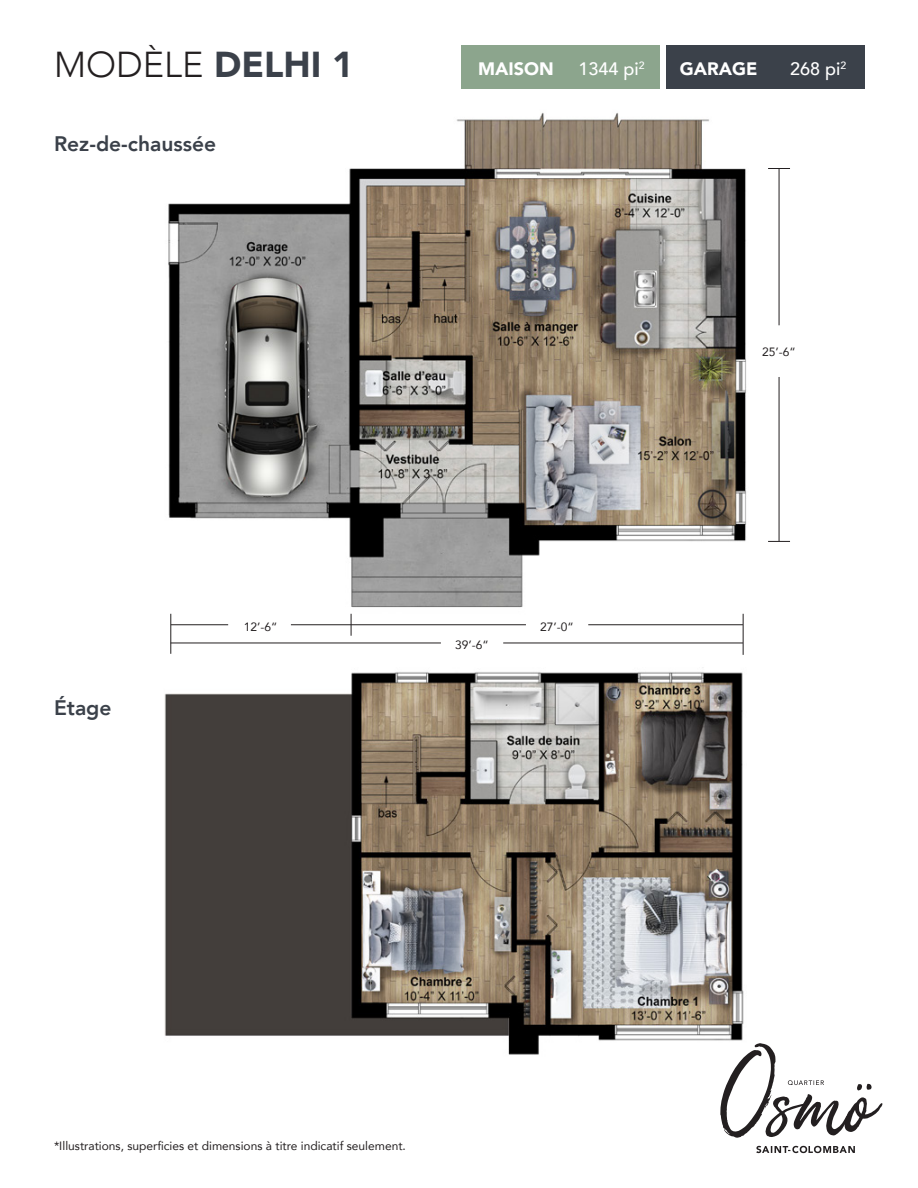
<style>
.page{position:relative;width:918px;height:1188px;background:#fff}
.page>*{position:absolute;margin:0;border:0;box-sizing:border-box;transform-origin:0 0}
.t1{font:300 36px "Avenir";color:#231f20}
.t2{font:800 21px "Avenir";color:#3b414a}
.t3{font:500 18px "Avenir";color:#fff}
.t4{font:900 18px "Avenir";color:#fff}
.t5{font:12px "Avenir";color:#231f20}
.s1{font-weight:900;color:#3b414a}
</style>
<div class="page">
<img style="left:168px;top:112px;width:579px;height:505px">
<img style="left:164px;top:667px;width:580px;height:388px">
<svg style="left:768px;top:168px;width:22px;height:1px"></svg>
<hr style="left:779px;top:168px;width:1px;height:157px;background:#231f20">
<hr style="left:779px;top:377px;width:1px;height:164px;background:#231f20">
<svg style="left:768px;top:541px;width:22px;height:1px"></svg>
<svg style="left:351px;top:614px;width:1px;height:22px"></svg>
<hr style="left:291px;top:625px;width:235px;height:1px;background:#231f20">
<hr style="left:588px;top:625px;width:155px;height:1px;background:#231f20">
<hr style="left:743px;top:614px;width:1px;height:41px;background:#231f20">
<hr style="left:171px;top:643px;width:270px;height:1px;background:#231f20">
<hr style="left:503px;top:643px;width:240px;height:1px;background:#231f20">
<svg style="left:756px;top:1146px;width:99px;height:7px"></svg>
<svg style="left:720px;top:1043px;width:163px;height:95px"></svg>
<div style="left:461px;top:46px;width:199px;height:43px;background:#8ca58d"></div>
<div style="left:666px;top:46px;width:199px;height:43px;background:#3b414a"></div>
<hr style="left:171px;top:614px;width:1px;height:40px;background:#231f20">
<hr style="left:171px;top:625px;width:57px;height:1px;background:#231f20">
<p class="t1" style="left:54px;top:44px;width:301px">MODÈLE <span class="s1">DELHI 1</span></p>
<p class="t2" style="left:54px;top:127px;width:164px">Rez-de-chaussée</p>
<p class="t2" style="left:54px;top:691px;width:59px">Étage</p>
<p class="t5" style="left:244px;top:617px;width:35px">12’-6“</p>
<p class="t4" style="left:478px;top:53px;width:77px">MAISON</p>
<p class="t3" style="left:579px;top:53px;width:68px">1344 pi<sup>2</sup></p>
<p class="t4" style="left:680px;top:53px;width:79px">GARAGE</p>
<p class="t3" style="left:790px;top:53px;width:58px">268 pi<sup>2</sup></p>
<p class="t5" style="left:455px;top:635px;width:35px">39’-6“</p>
<p class="t5" style="left:540px;top:617px;width:35px">27’-0“</p>
<p class="t5" style="left:762px;top:342px;width:35px">25’-6“</p>
<p class="t5" style="left:54px;top:1136px;width:353px">*Illustrations, superficies et dimensions à titre indicatif seulement.</p>
</div>
